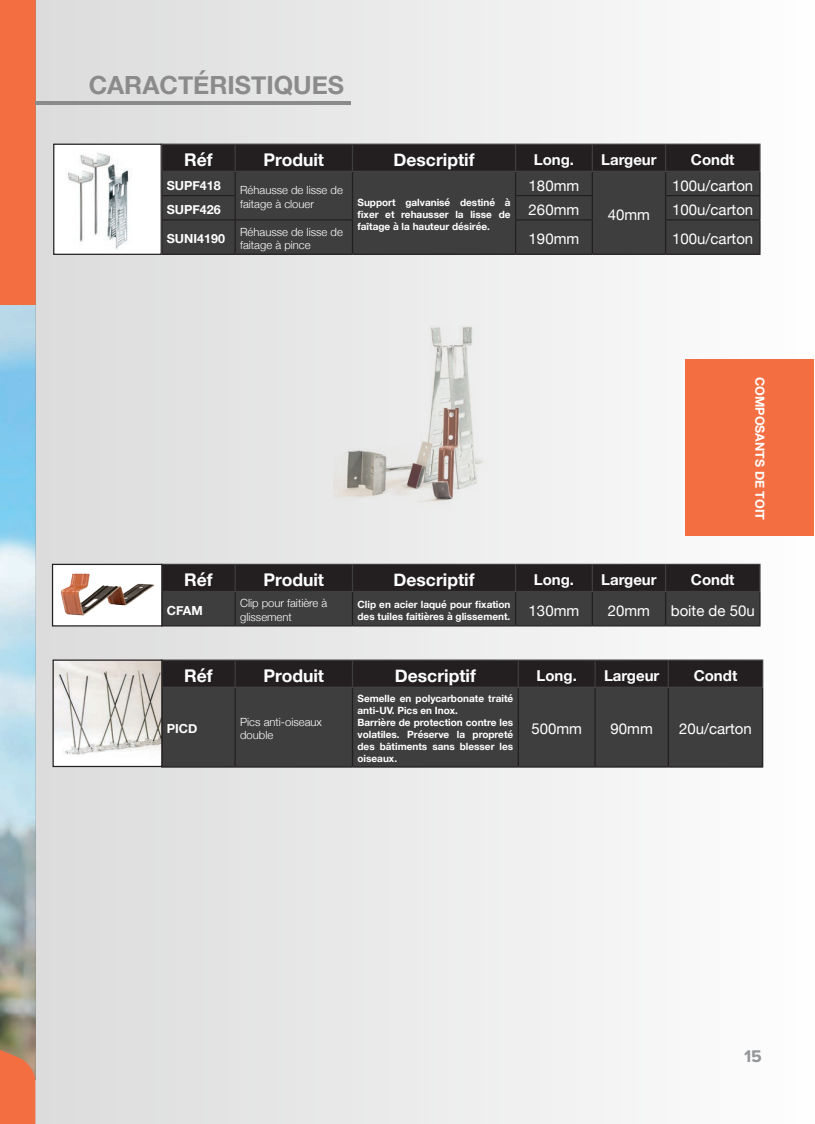
<style>
.page{position:relative;width:815px;height:1124px;background:#fff}
.page>*{position:absolute;margin:0;border:0;box-sizing:border-box;transform-origin:0 0}
.t1{font:700 25px "Helvetica Neue";color:#8b8b8c}
.t2{font:700 17.5px "Helvetica Neue";color:#fff}
.t3{font:700 17.5px "Proxima Nova";color:#939598}
.t4{font:15px "Helvetica Neue";color:#fff}
.t5{font:700 15px "Helvetica Neue";color:#fff}
.t6{font:700 12.5px "Helvetica Neue";color:#fff}
.t7{font:300 11.25px/13.5px "Helvetica Neue";color:#fff}
.t8{font:700 10px/12px "Helvetica Neue";color:#fff}
</style>
<div class="page">
<svg style="left:0;top:906px;width:35px;height:217px;background:#b5907a"></svg>
<div style="left:0;top:0;width:35px;height:139px;background:#f36f42"></div>
<div style="left:0;top:133px;width:35px;height:172px;background:#f36f42"></div>
<div style="left:35px;top:0;width:780px;height:1123px;background:linear-gradient(to right,#dadadb,#fcfcfc)"></div>
<hr style="left:35px;top:101px;width:316px;height:4px;background:#8b8b8c">
<div style="left:162px;top:687px;width:600px;height:79px;background:#3e3e3f"></div>
<hr style="left:235px;top:687px;width:1px;height:79px;background:#231f20">
<hr style="left:352px;top:687px;width:1px;height:79px;background:#231f20">
<hr style="left:518px;top:687px;width:1px;height:79px;background:#231f20">
<hr style="left:594px;top:687px;width:2px;height:79px;background:#231f20">
<hr style="left:668px;top:687px;width:1px;height:79px;background:#231f20">
<hr style="left:762px;top:687px;width:1px;height:79px;background:#231f20">
<hr style="left:161px;top:766px;width:74px;height:1px;background:#231f20">
<hr style="left:235px;top:766px;width:118px;height:1px;background:#231f20">
<hr style="left:353px;top:766px;width:165px;height:1px;background:#231f20">
<hr style="left:518px;top:766px;width:77px;height:1px;background:#231f20">
<hr style="left:595px;top:766px;width:73px;height:1px;background:#231f20">
<hr style="left:668px;top:766px;width:95px;height:1px;background:#231f20">
<hr style="left:161px;top:659px;width:74px;height:1px;background:#3e3e3f">
<hr style="left:235px;top:659px;width:118px;height:1px;background:#3e3e3f">
<hr style="left:353px;top:659px;width:165px;height:1px;background:#3e3e3f">
<hr style="left:518px;top:659px;width:77px;height:1px;background:#3e3e3f">
<hr style="left:595px;top:659px;width:73px;height:1px;background:#3e3e3f">
<hr style="left:668px;top:659px;width:95px;height:1px;background:#3e3e3f">
<div style="left:162px;top:660px;width:601px;height:26px;background:#231f20"></div>
<hr style="left:161px;top:686px;width:74px;height:1px;background:#3e3e3f">
<hr style="left:235px;top:686px;width:118px;height:1px;background:#3e3e3f">
<hr style="left:353px;top:686px;width:165px;height:1px;background:#3e3e3f">
<hr style="left:518px;top:686px;width:77px;height:1px;background:#3e3e3f">
<hr style="left:595px;top:686px;width:73px;height:1px;background:#3e3e3f">
<hr style="left:668px;top:686px;width:95px;height:1px;background:#3e3e3f">
<div style="left:685px;top:359px;width:129px;height:176px;background:#f36f42"></div>
<div style="left:162px;top:219px;width:597px;height:35px;background:#3e3e3f"></div>
<hr style="left:759px;top:172px;width:2px;height:23px;background:#231f20">
<hr style="left:665px;top:195px;width:96px;height:1px;background:#231f20">
<hr style="left:759px;top:196px;width:2px;height:23px;background:#231f20">
<hr style="left:161px;top:219px;width:74px;height:1px;background:#231f20">
<hr style="left:235px;top:219px;width:118px;height:1px;background:#231f20">
<hr style="left:235px;top:220px;width:1px;height:34px;background:#231f20">
<hr style="left:352px;top:220px;width:1px;height:34px;background:#231f20">
<hr style="left:515px;top:219px;width:78px;height:1px;background:#231f20">
<hr style="left:515px;top:220px;width:1px;height:34px;background:#231f20">
<hr style="left:592px;top:220px;width:1px;height:34px;background:#231f20">
<hr style="left:665px;top:219px;width:96px;height:1px;background:#231f20">
<hr style="left:665px;top:220px;width:1px;height:34px;background:#231f20">
<hr style="left:759px;top:220px;width:2px;height:34px;background:#231f20">
<hr style="left:161px;top:254px;width:74px;height:1px;background:#231f20">
<hr style="left:235px;top:254px;width:118px;height:1px;background:#231f20">
<hr style="left:353px;top:254px;width:163px;height:1px;background:#231f20">
<hr style="left:516px;top:254px;width:76px;height:1px;background:#231f20">
<hr style="left:592px;top:254px;width:74px;height:1px;background:#231f20">
<hr style="left:666px;top:254px;width:95px;height:1px;background:#231f20">
<hr style="left:666px;top:144px;width:95px;height:1px;background:#3e3e3f">
<svg style="left:162px;top:144px;width:598px;height:75px;background:#343233"></svg>
<hr style="left:759px;top:145px;width:2px;height:26px;background:#3e3e3f">
<hr style="left:161px;top:171px;width:74px;height:1px;background:#3e3e3f">
<hr style="left:235px;top:171px;width:118px;height:1px;background:#3e3e3f">
<hr style="left:353px;top:171px;width:163px;height:1px;background:#3e3e3f">
<hr style="left:516px;top:171px;width:76px;height:1px;background:#3e3e3f">
<hr style="left:592px;top:171px;width:74px;height:1px;background:#3e3e3f">
<hr style="left:666px;top:171px;width:95px;height:1px;background:#3e3e3f">
<div style="left:54px;top:144px;width:107px;height:110px;background:#fff"></div>
<div style="left:53px;top:144px;width:109px;height:111px;border:1px solid #231f20"></div>
<hr style="left:759px;top:592px;width:2px;height:33px;background:#231f20">
<hr style="left:161px;top:625px;width:74px;height:1px;background:#231f20">
<hr style="left:235px;top:625px;width:118px;height:1px;background:#231f20">
<hr style="left:353px;top:625px;width:163px;height:1px;background:#231f20">
<hr style="left:516px;top:625px;width:76px;height:1px;background:#231f20">
<hr style="left:592px;top:625px;width:74px;height:1px;background:#231f20">
<hr style="left:666px;top:625px;width:95px;height:1px;background:#231f20">
<hr style="left:161px;top:563px;width:74px;height:2px;background:#3e3e3f">
<hr style="left:235px;top:563px;width:118px;height:2px;background:#3e3e3f">
<hr style="left:353px;top:563px;width:163px;height:2px;background:#3e3e3f">
<hr style="left:516px;top:563px;width:76px;height:2px;background:#3e3e3f">
<hr style="left:592px;top:563px;width:74px;height:2px;background:#3e3e3f">
<hr style="left:666px;top:563px;width:95px;height:2px;background:#3e3e3f">
<svg style="left:162px;top:564px;width:598px;height:61px;background:#323031"></svg>
<hr style="left:759px;top:565px;width:2px;height:25px;background:#3e3e3f">
<hr style="left:161px;top:590px;width:74px;height:2px;background:#3e3e3f">
<hr style="left:235px;top:590px;width:118px;height:2px;background:#3e3e3f">
<hr style="left:353px;top:590px;width:163px;height:2px;background:#3e3e3f">
<hr style="left:516px;top:590px;width:76px;height:2px;background:#3e3e3f">
<hr style="left:592px;top:590px;width:74px;height:2px;background:#3e3e3f">
<hr style="left:666px;top:590px;width:95px;height:2px;background:#3e3e3f">
<img style="left:55px;top:661px;width:105px;height:102px">
<div style="left:53px;top:659px;width:109px;height:108px;border:1px solid #231f20"></div>
<div style="left:53px;top:564px;width:109px;height:61px;background:#fff"></div>
<div style="left:52px;top:563px;width:110px;height:63px;border:1px solid #231f20"></div>
<img style="left:53px;top:563px;width:109px;height:58px">
<img style="left:68px;top:153px;width:61px;height:96px">
<h1 class="t1" style="left:89px;top:66px;width:257px">CARACTÉRISTIQUES</h1>
<h2 class="t2" style="left:184px;top:146px;width:30px">Réf</h2>
<h2 class="t2" style="left:264px;top:146px;width:62px">Produit</h2>
<h2 class="t2" style="left:394px;top:146px;width:82px">Descriptif</h2>
<h3 class="t5" style="left:534px;top:148px;width:42px">Long.</h3>
<h3 class="t5" style="left:601px;top:148px;width:57px">Largeur</h3>
<h3 class="t5" style="left:691px;top:148px;width:45px">Condt</h3>
<p class="t6" style="left:167px;top:175px;width:55px">SUPF418</p>
<p class="t7" style="left:240px;top:183px;width:104px">Réhausse de lisse de faitage à clouer</p>
<p class="t8" style="left:358px;top:196px;width:155px;text-align:justify">Support galvanisé destiné à fixer et rehausser la lisse de faîtage à la hauteur désirée.</p>
<h3 class="t4" style="left:672px;top:174px;width:83px">100u/carton</h3>
<h3 class="t4" style="left:529px;top:174px;width:52px">180mm</h3>
<p class="t6" style="left:167px;top:199px;width:55px">SUPF426</p>
<h3 class="t4" style="left:529px;top:199px;width:52px">260mm</h3>
<h3 class="t4" style="left:672px;top:199px;width:83px">100u/carton</h3>
<p class="t6" style="left:167px;top:229px;width:60px">SUNI4190</p>
<p class="t7" style="left:240px;top:224px;width:104px">Réhausse de lisse de faitage à pince</p>
<h3 class="t4" style="left:529px;top:228px;width:52px">190mm</h3>
<h3 class="t4" style="left:672px;top:228px;width:83px">100u/carton</h3>
<h3 class="t4" style="left:608px;top:204px;width:44px">40mm</h3>
<p class="t6" style="left:770px;top:377px;width:145px;rotate:90deg">COMPOSANTS DE TOIT</p>
<h2 class="t2" style="left:184px;top:566px;width:30px">Réf</h2>
<h2 class="t2" style="left:264px;top:566px;width:62px">Produit</h2>
<h2 class="t2" style="left:394px;top:566px;width:82px">Descriptif</h2>
<h3 class="t5" style="left:534px;top:568px;width:42px">Long.</h3>
<h3 class="t5" style="left:601px;top:568px;width:57px">Largeur</h3>
<h3 class="t5" style="left:691px;top:568px;width:45px">Condt</h3>
<p class="t6" style="left:167px;top:600px;width:37px">CFAM</p>
<p class="t7" style="left:240px;top:595px;width:89px">Clip pour faitière à glissement</p>
<p class="t8" style="left:358px;top:598px;width:223px">Clip en acier laqué pour fixation<br>des tuiles faitières à glissement. <sup>130mm</sup></p>
<h3 class="t4" style="left:608px;top:599px;width:44px">20mm</h3>
<h3 class="t4" style="left:671px;top:599px;width:85px">boite de 50u</h3>
<h2 class="t2" style="left:184px;top:662px;width:30px">Réf</h2>
<h2 class="t2" style="left:264px;top:662px;width:62px">Produit</h2>
<h2 class="t2" style="left:395px;top:662px;width:82px">Descriptif</h2>
<h3 class="t5" style="left:537px;top:663px;width:42px">Long.</h3>
<h3 class="t5" style="left:604px;top:663px;width:57px">Largeur</h3>
<h3 class="t5" style="left:694px;top:663px;width:45px">Condt</h3>
<p class="t6" style="left:167px;top:718px;width:32px">PICD</p>
<p class="t7" style="left:240px;top:714px;width:83px">Pics anti-oiseaux double</p>
<p class="t8" style="left:358px;top:692px;width:157px">Semelle en polycarbonate traité anti-UV. Pics en Inox.<br>Barrière de protection contre les volatiles. Préserve la propreté des bâtiments sans blesser les oiseaux.</p>
<h3 class="t4" style="left:531px;top:718px;width:52px">500mm</h3>
<h3 class="t4" style="left:611px;top:718px;width:44px">90mm</h3>
<h3 class="t4" style="left:679px;top:718px;width:74px">20u/carton</h3>
<h2 class="t3" style="left:744px;top:1045px;width:19px">15</h2>
</div>
